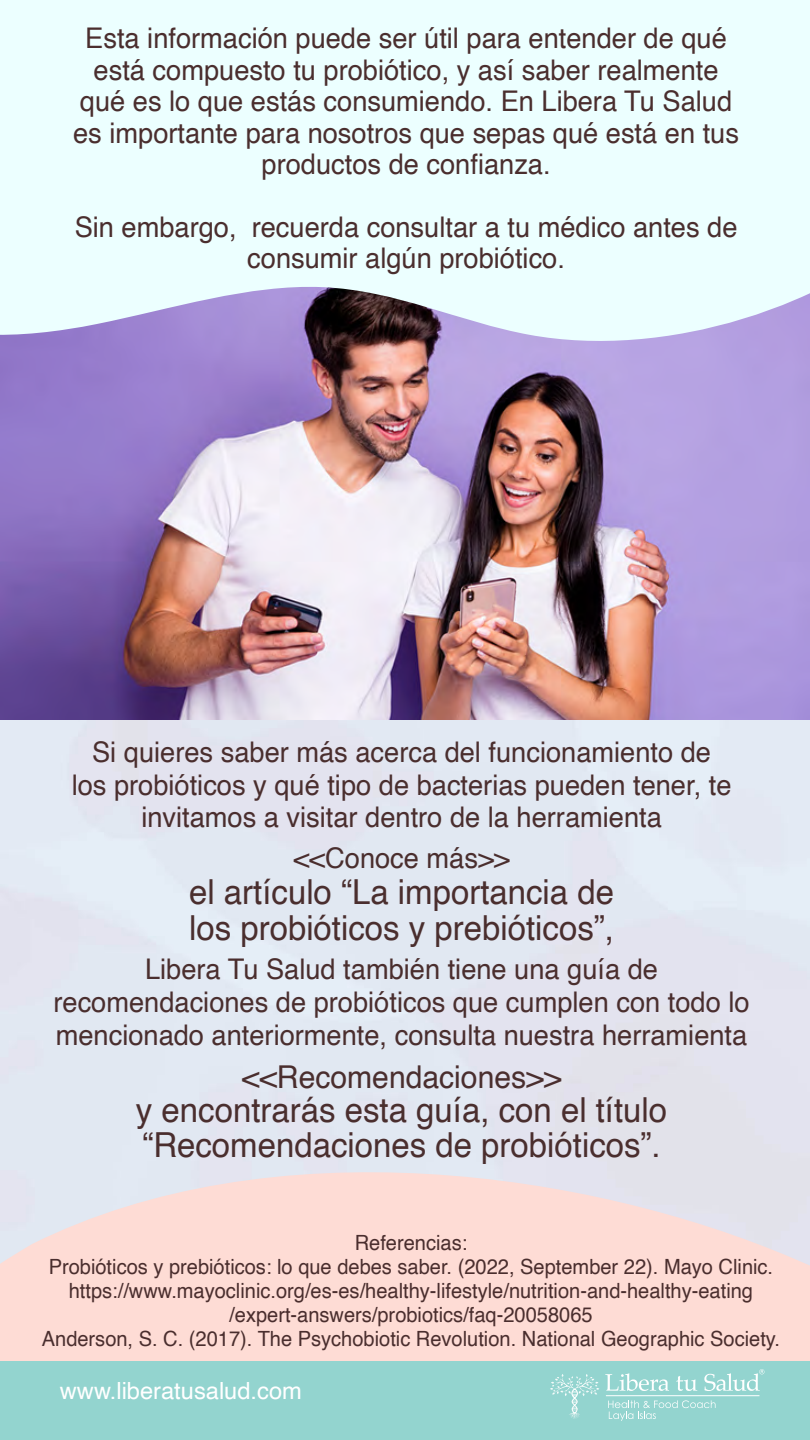
<style>
.page{position:relative;width:810px;height:1440px;background:#fff}
.page>*{position:absolute;margin:0;border:0;box-sizing:border-box;transform-origin:0 0}
.t1{font:34.5px/35.9px "Helvetica";color:#4a2e2e;scale:.96 1}
.t2{font:31.5px "Helvetica";color:#4a2e2e;scale:.96 1}
.t3{font:28.5px/31.4px "Helvetica";color:#4a2e2e;text-align:center;scale:.96 1}
.t4{font:23.7px "Helvetica";color:#fff}
.t5{font:21px/23.9px "Helvetica";color:#4a2e2e;text-align:center;scale:.96 1}
</style>
<div class="page">
<img style="left:0;top:359px;width:810px;height:361px">
<svg style="left:0;top:0;width:810px;height:359px;background:#e1eff5"></svg>
<svg style="left:0;top:1125px;width:810px;height:236px;background:#f4dedd"></svg>
<div style="left:0;top:1361px;width:810px;height:79px;background:#93d4cf"></div>
<svg style="left:608px;top:1400px;width:108px;height:21px"></svg>
<svg style="left:605px;top:1373px;width:64px;height:18px"></svg>
<svg style="left:676px;top:1376px;width:21px;height:15px"></svg>
<svg style="left:550px;top:1374px;width:49px;height:45px"></svg>
<hr style="left:606px;top:1395px;width:153px;height:1px;background:#fff">
<svg style="left:704px;top:1369px;width:60px;height:22px"></svg>
<p class="t3" style="left:73px;top:24px;width:695px">Esta información puede ser útil para entender de qué está compuesto tu probiótico, y así saber realmente qué es lo que estás consumiendo. En Libera Tu Salud es importante para nosotros que sepas qué está en tus productos de confianza.</p>
<p class="t3" style="left:75px;top:212px;width:692px">Sin embargo, recuerda consultar a tu médico antes de consumir algún probiótico.</p>
<p class="t3" style="left:72px;top:736px;width:689px;line-height:32.9px">Si quieres saber más acerca del funcionamiento de los probióticos y qué tipo de bacterias pueden tener, te invitamos a visitar dentro de la herramienta</p>
<p class="t3" style="left:293px;top:843px;width:227px">&lt;&lt;Conoce más&gt;&gt;</p>
<p class="t1" style="left:189px;top:875px;width:444px">el artículo “La importancia de los probióticos y prebióticos”,</p>
<p class="t3" style="left:54px;top:953px;width:727px;line-height:32.9px">Libera Tu Salud también tiene una guía de recomendaciones de probióticos que cumplen con todo lo mencionado anteriormente, consulta nuestra herramienta</p>
<p class="t2" style="left:242px;top:1053px;width:334px">&lt;&lt;Recomendaciones&gt;&gt;</p>
<p class="t1" style="left:136px;top:1094px;width:555px;line-height:34.4px">y encontrarás esta guía, con el título “Recomendaciones de probióticos”.</p>
<p class="t5" style="left:42px;top:1232px;width:771px">Referencias:<br>Probióticos y prebióticos: lo que debes saber. (2022, September 22). Mayo Clinic. https://www.mayoclinic.org/es-es/healthy-lifestyle/nutrition-and-healthy-eating /expert-answers/probiotics/faq-20058065<br>Anderson, S. C. (2017). The Psychobiotic Revolution. National Geographic Society.</p>
<p class="t4" style="left:60px;top:1373px;width:244px">www.liberatusalud.com</p>
</div>
